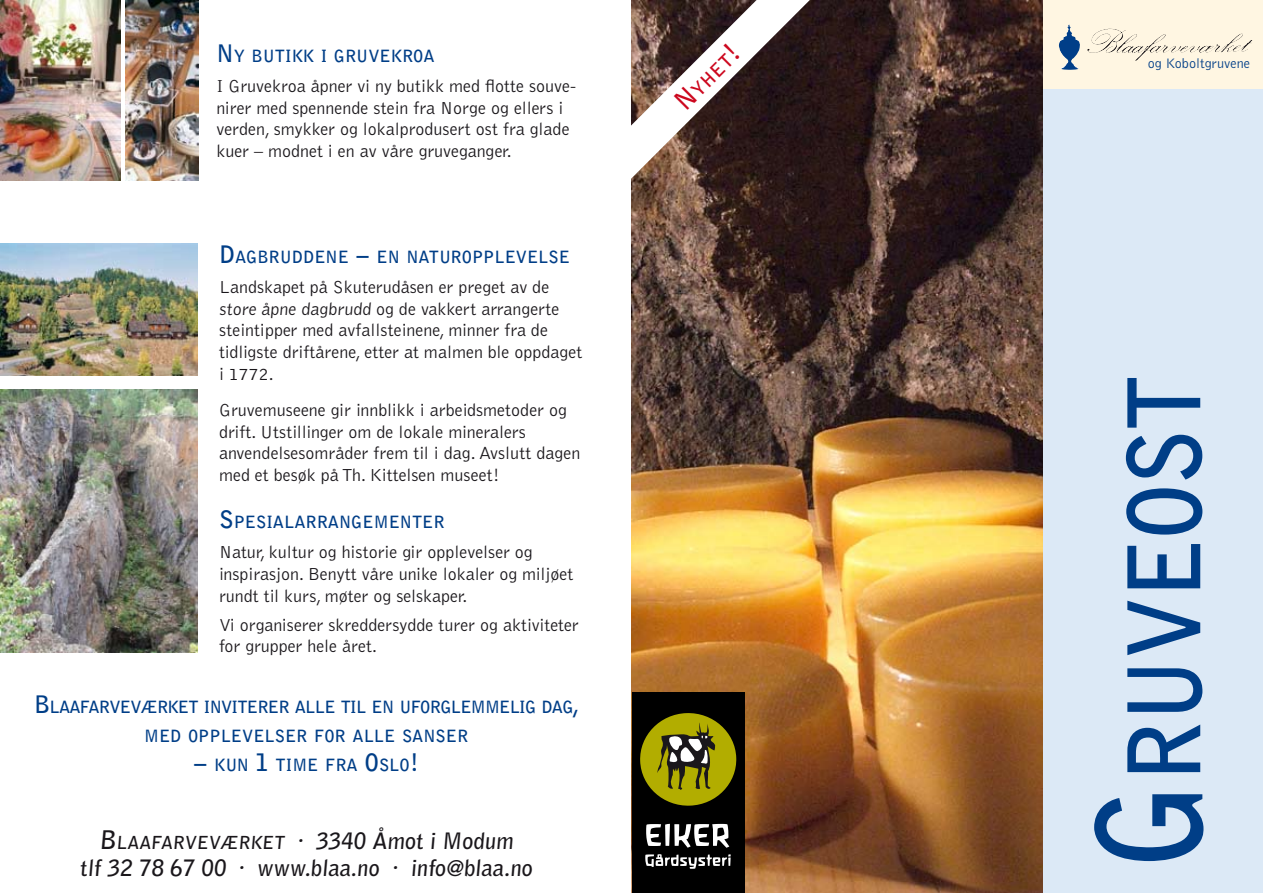
<style>
.page{position:relative;width:1263px;height:893px;background:#fff}
.page>*{position:absolute;margin:0;border:0;box-sizing:border-box;transform-origin:0 0}
.t1{font:700 99.3px "Bell Gothic";letter-spacing:-.03em;color:#003e87;scale:.94 1}
.t2{font:700 22.5px/27px "Bell Gothic";color:#1a171b;text-align:center}
.t3{font:700 18.45px "Bell Gothic";color:#cc071e}
.t4{font:300 18px/21.6px "Bell Gothic";color:#1a171b}
.t5{font:700 16.8px/28.8px "Bell Gothic";letter-spacing:-.045em;color:#003e87;text-align:center}
.t6{font:700 16.8px "Bell Gothic";color:#003e87}
.t7{font:300 14.25px "Bell Gothic";color:#003e87}
.s1{font-size:24px}
.s2{font-size:25.5px}
.s3{font-size:17.85px}
.s4{font-size:26.4px}
.s5{font-size:141.9px}
</style>
<div class="page">
<div style="left:1035px;top:84px;width:228px;height:809px;background:#dce9f6"></div>
<div style="left:989px;top:0;width:274px;height:89px;background:#fff6e2"></div>
<img style="left:631px;top:0;width:412px;height:893px">
<img style="left:0;top:0;width:120px;height:180px">
<img style="left:126px;top:0;width:73px;height:180px">
<img style="left:0;top:243px;width:198px;height:133px">
<img style="left:0;top:389px;width:197px;height:264px">
<img style="left:1087px;top:29px;width:50px;height:24px">
<img style="left:1059px;top:24px;width:21px;height:46px">
<svg style="left:631px;top:0;width:179px;height:179px"></svg>
<div style="left:632px;top:692px;width:113px;height:201px;background:#000"></div>
<svg style="left:646px;top:824px;width:83px;height:24px"></svg>
<svg style="left:645px;top:854px;width:86px;height:15px"></svg>
<svg style="left:640px;top:713px;width:96px;height:93px"></svg>
<p class="t6" style="left:216px;top:45px;width:220px"><span class="s1">N</span>Y BUTIKK I G RUVEKROA</p>
<p class="t4" style="left:216px;top:76px;width:361px">I Gruvekroa åpner vi ny butikk med flotte souve&shy;nirer med spennende stein fra Norge og ellers i verden, smykker og lokalprodusert ost fra glade kuer – modnet i en av våre gruveganger.</p>
<p class="t6" style="left:219px;top:246px;width:352px"><span class="s1">D</span>AGBRUDDEN E <span class="s1">−</span> EN NATUROPPLEVELSE</p>
<p class="t4" style="left:219px;top:277px;width:365px">Landskapet på Skuterudåsen er preget av de store åpne dagbrudd og de vakkert arrangerte steintipper med avfallsteinene, minner fra de tidligste driftårene, etter at malmen ble oppdaget i 1772.</p>
<p class="t4" style="left:219px;top:400px;width:363px">Gruvemuseene gir innblikk i arbeidsmetoder og drift. Utstillinger om de lokale mineralers anvendelsesområder frem til i dag. Avslutt dagen med et besøk på Th. Kittelsen museet!</p>
<p class="t6" style="left:219px;top:511px;width:227px"><span class="s1">S</span> PESIALARRANG EMENTER</p>
<p class="t4" style="left:219px;top:542px;width:356px">Natur, kultur og historie gir opplevelser og inspirasjon. Benytt våre unike lokaler og miljøet rundt til kurs, møter og selskaper.</p>
<p class="t4" style="left:219px;top:614px;width:361px">Vi organiserer skreddersydde turer og aktiviteter for grupper hele året.</p>
<p class="t5" style="left:34px;top:693px;width:547px"><span class="s1">B</span> LAAFARVEVÆRKET INVITERER ALLE TIL EN UFORG LEMMELIG DAG<span class="s1">,<br></span>MED OPPLEVELSER FOR ALLE SANSER<br><span class="s1">−</span> KUN <span class="s1">1</span> TIME FRA <span class="s1">O</span>SLO<span class="s1">!</span></p>
<p class="t2" style="left:80px;top:828px;width:456px"><span class="s2">B</span> <span class="s3">LAAFARVEVÆRKET</span> · 3340 ÅMOT I MODUM<br>TLF 32 78 67 00 · WWW.BLAA.NO · INFO@BLAA.NO</p>
<p class="t3" style="left:673px;top:99px;width:82px;rotate:-45deg"><span class="s4">N</span>YHET<span class="s4">!</span></p>
<p class="t7" style="left:1148px;top:55px;width:104px">og Koboltgruvene</p>
<h1 class="t1" style="left:1104px;top:870px;width:528px;rotate:-90deg"><span class="s5">G</span>RUVEOST</h1>
</div>
